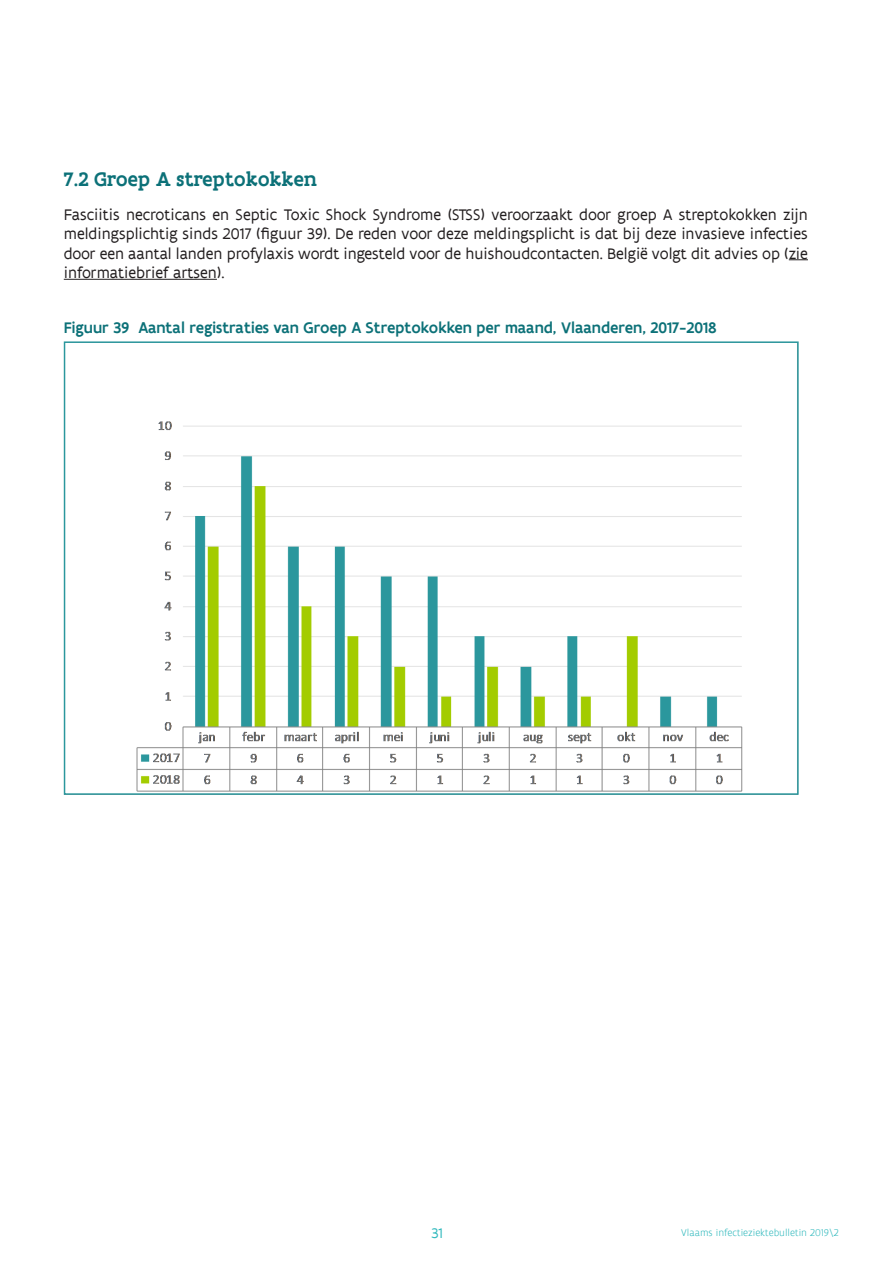
<style>
.page{position:relative;width:893px;height:1263px;background:#fff}
.page>*{position:absolute;margin:0;border:0;box-sizing:border-box;transform-origin:0 0}
.t1{font:500 21px "Flanders Art Serif";color:#0c7178}
.t2{font:16.5px/19.5px "Flanders Art Sans";color:#231f20;text-align:justify}
.t3{font:500 16.5px "Flanders Art Sans";color:#0c7178}
.t4{font:15px "Flanders Art Sans";color:#34babe}
.t5{font:300 10.5px "Flanders Art Sans";color:#34babe}
</style>
<div class="page">
<svg style="left:789px;top:260px;width:19px;height:1px"></svg>
<hr style="left:64px;top:279px;width:153px;height:1px;background:#231f20">
<img style="left:136px;top:421px;width:607px;height:371px">
<div style="left:64px;top:341px;width:735px;height:454px;border:2px solid #2b979d"></div>
<p class="t1" style="left:64px;top:165px;width:255px">7.2 Groep A streptokokken</p>
<p class="t2" style="left:64px;top:205px;width:746px">Fasciitis necroticans en Septic Toxic Shock Syndrome (STSS) veroorzaakt door groep A streptokokken zijn meldingsplichtig sinds 2017 (figuur 39). De reden voor deze meldingsplicht is dat bij deze invasieve infecties door een aantal landen profylaxis wordt ingesteld voor de huishoudcontacten. België volgt dit advies op (zie informatiebrief artsen).</p>
<p class="t3" style="left:64px;top:317px;width:654px">Figuur 39 Aantal registraties van Groep A Streptokokken per maand, Vlaanderen, 2017-2018</p>
<p class="t4" style="left:431px;top:1224px;width:13px">31</p>
<p class="t5" style="left:681px;top:1227px;width:159px">Vlaams infectieziektebulletin 2019\2</p>
</div>
